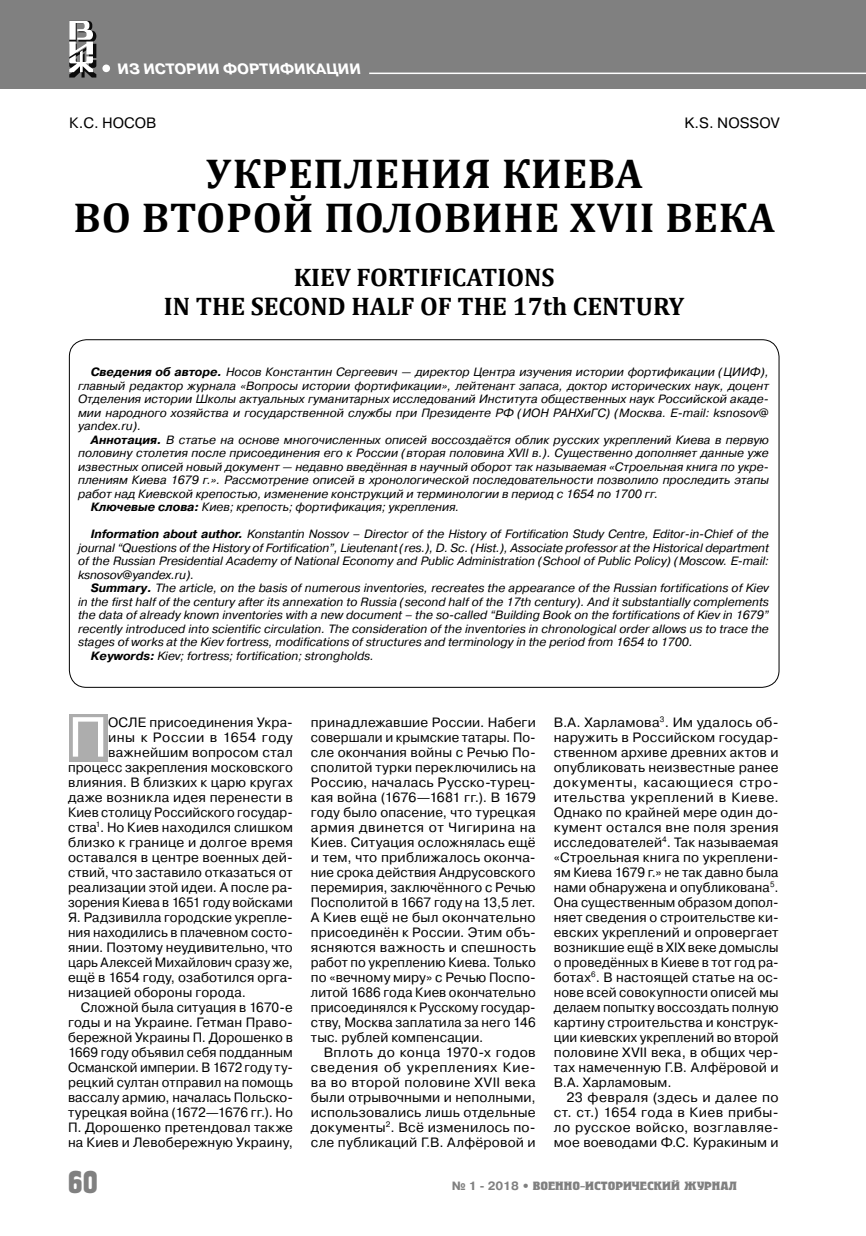
<style>
.page{position:relative;width:866px;height:1236px;background:#fff}
.page>*{position:absolute;margin:0;border:0;box-sizing:border-box;transform-origin:0 0}
.t1{font:56.4px "Pragmatica C";color:#fff}
.t2{font:700 42px/43.5px "Cambria";letter-spacing:.02em;color:#000;text-align:center}
.t3{font:700 31.5px "Herold C";color:#808080}
.t4{font:700 25.5px/28.5px "Cambria";color:#000;text-align:center}
.t5{font:700 15px "Pragmatica C";color:#fff}
.t6{font:15px "Pragmatica C";color:#000}
.t7{font:13.5px/15px "Pragmatica C";letter-spacing:.01em;color:#000;text-align:justify}
.t8{font:13.5px "Pragmatica C";letter-spacing:.01em;color:#000;scale:.96 1}
.t9{font:13.5px "Pragmatica C";letter-spacing:.035em;color:#000}
.t10{font:italic 12px/13.5px "Pragmatica C";color:#000;text-align:justify}
.t11{font:700 12px "Herold C";color:#808080;scale:1.2 1}
.s1{font-weight:700}
.s2{font-family:"Pragmatica C"}
</style>
<div class="page">
<div style="left:0;top:0;width:866px;height:88px;background:#808080"></div>
<div style="left:102px;top:64px;width:8px;height:8px;background:#fff;border-radius:50%"></div>
<svg style="left:69px;top:21px;width:27px;height:57px"></svg>
<hr style="left:369px;top:73px;width:497px;height:1px;background:#fff">
<div style="left:69px;top:713px;width:38px;height:48px;background:#adadad"></div>
<p class="t5" style="left:118px;top:63px;width:246px">ИЗ ИСТОРИИ ФОРТИФИКАЦИИ</p>
<p class="t6" style="left:69px;top:117px;width:89px">К.С. НОСОВ</p>
<p class="t6" style="left:684px;top:117px;width:97px">K.S. NOSSOV</p>
<h2 class="t2" style="left:73px;top:151px;width:703px">УКРЕПЛЕНИЯ КИЕВА<br>ВО ВТОРОЙ ПОЛОВИНЕ XVII ВЕКА</h2>
<h3 class="t4" style="left:164px;top:263px;width:522px">KIEV FORTIFICATIONS<br>IN THE SECOND HALF OF THE 17th CENTURY</h3>
<p class="t10" style="left:78px;top:366px;width:692px;text-indent:13px"><span class="s1">Сведения об авторе.</span> Носов Константин Сергеевич — директор Центра изучения истории фортификации (ЦИИФ), главный редактор журнала «Вопросы истории фортификации», лейтенант запаса, доктор исторических наук, доцент Отделения истории Школы актуальных гуманитарных исследований Института общественных наук Российской акаде&shy;мии народного хозяйства и государственной службы при Президенте РФ (ИОН РАНХиГС) (Москва. E-mail: ksnosov@ yandex.ru).</p>
<p class="t10" style="left:91px;top:434px;width:679px"><span class="s1">Аннотация.</span> В статье на основе многочисленных описей воссоздаётся облик русских укреплений Киева в первую</p>
<p class="t10" style="left:78px;top:447px;width:692px">половину столетия после присоединения его к России (вторая половина XVII в.). Существенно дополняет данные уже</p>
<p class="t10" style="left:78px;top:461px;width:692px">известных описей новый документ — недавно введённая в научный оборот так называемая «Строельная книга по укре-</p>
<p class="t10" style="left:78px;top:474px;width:692px">плениям Киева 1679 г.». Рассмотрение описей в хронологической последовательности позволило проследить этапы</p>
<p class="t10" style="left:78px;top:488px;width:581px">работ над Киевской крепостью, изменение конструкций и терминологии в период с 1654 по 1700 гг.</p>
<p class="t10" style="left:91px;top:501px;width:370px"><span class="s1">Ключевые слова:</span> Киев; крепость; фортификация; укрепления.</p>
<p class="t10" style="left:78px;top:528px;width:692px;text-indent:13px"><span class="s1">Information about author.</span> Konstantin Nossov – Director of the History of Fortification Study Centre, Editor-in-Chief of the journal “Questions of the History of Fortification”, Lieutenant (res.), D. Sc. (Hist.), Associate professor at the Historical department of the Russian Presidential Academy of National Economy and Public Administration (School of Public Policy) (Moscow. E-mail: ksnosov@yandex.ru).</p>
<p class="t10" style="left:91px;top:582px;width:679px"><span class="s1">Summary.</span> The article, on the basis of numerous inventories, recreates the appearance of the Russian fortifications of Kiev</p>
<p class="t10" style="left:78px;top:596px;width:692px">in the first half of the century after its annexation to Russia (second half of the 17th century). And it substantially complements</p>
<p class="t10" style="left:78px;top:609px;width:692px">the data of already known inventories with a new document – the so-called “Building Book on the fortifications of Kiev in 1679”</p>
<p class="t10" style="left:78px;top:623px;width:692px">recently introduced into scientific circulation. The consideration of the inventories in chronological order allows us to trace the</p>
<p class="t10" style="left:78px;top:636px;width:616px">stages of works at the Kiev fortress, modifications of structures and terminology in the period from 1654 to 1700.</p>
<p class="t10" style="left:91px;top:650px;width:285px"><span class="s1">Keywords:</span> Kiev; fortress; fortification; strongholds.</p>
<h1 class="t1" style="left:68px;top:716px;width:42px">П</h1>
<p class="t7" style="left:108px;top:715px;width:186px">ОСЛЕ присоединения Укра-</p>
<p class="t9" style="left:108px;top:732px;width:186px">ины к России в 1654 году</p>
<p class="t7" style="left:108px;top:745px;width:186px">важнейшим вопросом стал</p>
<p class="t7" style="left:68px;top:760px;width:226px">процесс закрепления московского</p>
<p class="t7" style="left:68px;top:775px;width:226px">влияния. В близких к царю кругах</p>
<p class="t7" style="left:68px;top:790px;width:226px">даже возникла идея перенести в</p>
<p class="t7" style="left:68px;top:805px;width:226px">Киев столицу Российского государ-</p>
<p class="t7" style="left:68px;top:820px;width:226px">ства<sup>1</sup>. Но Киев находился слишком</p>
<p class="t7" style="left:68px;top:835px;width:226px">близко к границе и долгое время</p>
<p class="t7" style="left:68px;top:850px;width:226px">оставался в центре военных дей-</p>
<p class="t7" style="left:68px;top:865px;width:226px">ствий, что заставило отказаться от</p>
<p class="t7" style="left:68px;top:880px;width:226px">реализации этой идеи. А после ра-</p>
<p class="t8" style="left:68px;top:897px;width:236px">зорения Киева в 1651 году войсками</p>
<p class="t7" style="left:68px;top:910px;width:226px">Я. Радзивилла городские укрепле-</p>
<p class="t7" style="left:68px;top:925px;width:226px">ния находились в плачевном состо-</p>
<p class="t7" style="left:68px;top:940px;width:226px">янии. Поэтому неудивительно, что</p>
<p class="t8" style="left:68px;top:957px;width:236px">царь Алексей Михайлович сразу же,</p>
<p class="t7" style="left:68px;top:970px;width:226px">ещё в 1654 году, озаботился орга-</p>
<p class="t7" style="left:68px;top:985px;width:179px">низацией обороны города.</p>
<p class="t7" style="left:81px;top:1000px;width:214px">Сложной была ситуация в 1670-е</p>
<p class="t7" style="left:68px;top:1015px;width:226px">годы и на Украине. Гетман Право-</p>
<p class="t7" style="left:68px;top:1030px;width:226px">бережной Украины П. Дорошенко в</p>
<p class="t7" style="left:68px;top:1045px;width:226px">1669 году объявил себя подданным</p>
<p class="t8" style="left:68px;top:1062px;width:236px">Османской империи. В 1672 году ту-</p>
<p class="t7" style="left:68px;top:1075px;width:226px">рецкий султан отправил на помощь</p>
<p class="t7" style="left:68px;top:1090px;width:226px">вассалу армию, началась Польско-</p>
<p class="t7" style="left:68px;top:1105px;width:226px">турецкая война (1672—1676 гг.). Но</p>
<p class="t7" style="left:68px;top:1120px;width:226px">П. Дорошенко претендовал также</p>
<p class="t7" style="left:68px;top:1135px;width:226px">на Киев и Левобережную Украину,</p>
<p class="t7" style="left:311px;top:715px;width:226px">принадлежавшие России. Набеги совершали и крымские татары. По&shy;сле окончания войны с Речью По&shy;сполитой турки переключились на Россию, началась Русско-турец&shy;кая война (1676—1681 гг.). В 1679 году было опасение, что турецкая армия двинется от Чигирина на Киев. Ситуация осложнялась ещё и тем, что приближалось оконча&shy;ние срока действия Андрусовского перемирия, заключённого с Речью Посполитой в 1667 году на 13,5 лет.<br>А Киев ещё не был окончательно присоединён к России. Этим объ&shy;ясняются важность и спешность работ по укреплению Киева. Только по «вечному миру» с Речью Поспо&shy;литой 1686 года Киев окончательно присоединялся к Русскому государ&shy;ству, Москва заплатила за него 146 тыс. рублей компенсации.</p>
<p class="t7" style="left:311px;top:1045px;width:226px;text-indent:13px">Вплоть до конца 1970-х годов сведения об укреплениях Кие&shy;ва во второй половине XVII века были отрывочными и неполными, использовались лишь отдельные документы<sup>2</sup>. Всё изменилось по&shy;сле публикаций Г.В. Алфёровой и</p>
<p class="t7" style="left:554px;top:715px;width:226px">В.А. Харламова<sup>3</sup>. Им удалось об&shy;наружить в Российском государ&shy;ственном архиве древних актов и опубликовать неизвестные ранее документы, касающиеся стро&shy;ительства укреплений в Киеве.<br>Однако по крайней мере один до&shy;кумент остался вне поля зрения исследователей<sup>4</sup>. Так называемая «Строельная книга по укреплени&shy;ям Киева 1679 г.» не так давно была нами обнаружена и опубликована<sup>5</sup>.<br>Она существенным образом допол&shy;няет сведения о строительстве ки&shy;евских укреплений и опровергает возникшие ещё в XIX веке домыслы о проведённых в Киеве в тот год ра&shy;ботах<sup>6</sup>. В настоящей статье на ос&shy;нове всей совокупности описей мы делаем попытку воссоздать полную картину строительства и конструк&shy;ции киевских укреплений во второй половине XVII века, в общих чер&shy;тах намеченную Г.В. Алфёровой и В.А. Харламовым.</p>
<p class="t7" style="left:554px;top:1090px;width:226px;text-indent:13px">23 февраля (здесь и далее по ст. ст.) 1654 года в Киев прибы&shy;ло русское войско, возглавляе&shy;мое воеводами Ф.С. Куракиным и</p>
<h3 class="t3" style="left:68px;top:1163px;width:32px">60</h3>
<p class="t11" style="left:452px;top:1179px;width:239px"><span class="s2">№ 1 - 2018 •</span> ВОЕННО-ИСТОРИЧЕСКИЙ ЖУРНАЛ</p>
</div>
